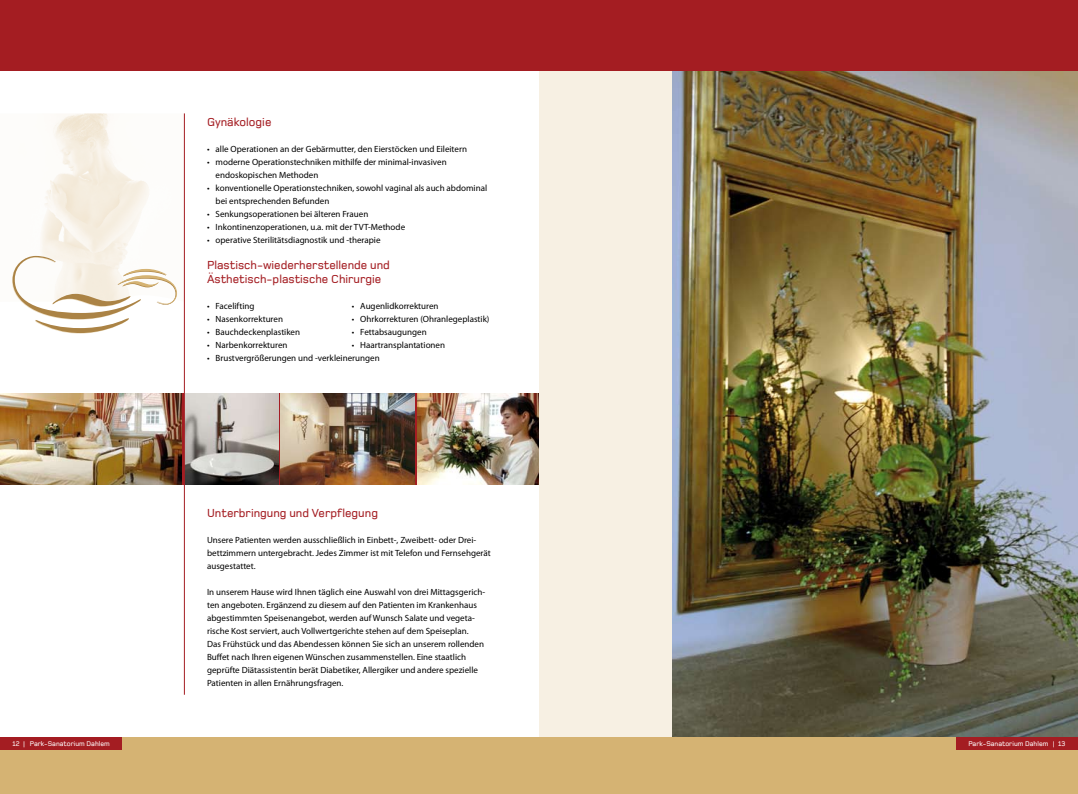
<style>
.page{position:relative;width:1078px;height:794px;background:#fff}
.page>*{position:absolute;margin:0;border:0;box-sizing:border-box;transform-origin:0 0}
.t1{font:500 12px/14px "Foundry Monoline";color:#a41d22}
.t2{font:9px/13px "Myriad Pro";color:#000}
.t3{font:500 7px "Foundry Monoline";color:#fff}
</style>
<div class="page">
<div style="left:0;top:737px;width:539px;height:57px;background:#d5b373"></div>
<div style="left:0;top:0;width:539px;height:71px;background:#a41d22"></div>
<div style="left:0;top:737px;width:122px;height:13px;background:#a41d22"></div>
<img style="left:177px;top:291px;width:7px;height:11px">
<div style="left:539px;top:38px;width:148px;height:738px;background:#f7f0e3"></div>
<img style="left:280px;top:393px;width:135px;height:91px">
<img style="left:185px;top:393px;width:93px;height:91px">
<img style="left:417px;top:393px;width:122px;height:91px">
<img style="left:672px;top:71px;width:405px;height:666px">
<img style="left:0;top:393px;width:181px;height:91px">
<hr style="left:184px;top:113px;width:1px;height:581px;background:#a41d22">
<svg style="left:12px;top:256px;width:165px;height:77px"></svg>
<div style="left:539px;top:737px;width:538px;height:57px;background:#d5b373"></div>
<div style="left:539px;top:0;width:538px;height:71px;background:#a41d22"></div>
<div style="left:955px;top:737px;width:122px;height:13px;background:#a41d22"></div>
<h1 class="t1" style="left:207px;top:115px;width:66px">Gynäkologie</h1>
<p class="t2" style="left:207px;top:143px;width:261px">• alle Operationen an der Gebärmutter, den Eierstöcken und Eileitern</p>
<p class="t2" style="left:215px;top:156px;width:232px;text-indent:-8px">• moderne Operationstechniken mithilfe der minimal-invasiven endoskopischen Methoden</p>
<p class="t2" style="left:215px;top:182px;width:273px;text-indent:-9px">• konventionelle Operationstechniken, sowohl vaginal als auch abdominal bei entsprechenden Befunden</p>
<p class="t2" style="left:207px;top:208px;width:163px">• Senkungsoperationen bei älteren Frauen</p>
<p class="t2" style="left:207px;top:221px;width:199px">• Inkontinenzoperationen, u.a. mit der TVT-Methode</p>
<p class="t2" style="left:207px;top:234px;width:175px">• operative Sterilitätsdiagnostik und -therapie</p>
<h1 class="t1" style="left:207px;top:258px;width:184px">Plastisch-wiederherstellende und<br>Ästhetisch-plastische Chirurgie</h1>
<p class="t2" style="left:207px;top:299px;width:49px">• Facelifting</p>
<p class="t2" style="left:351px;top:299px;width:88px">• Augenlidkorrekturen</p>
<p class="t2" style="left:207px;top:312px;width:77px">• Nasenkorrekturen</p>
<p class="t2" style="left:351px;top:312px;width:139px">• Ohrkorrekturen (Ohranlegeplastik)</p>
<p class="t2" style="left:207px;top:325px;width:95px">• Bauchdeckenplastiken</p>
<p class="t2" style="left:351px;top:325px;width:76px">• Fettabsaugungen</p>
<p class="t2" style="left:207px;top:338px;width:82px">• Narbenkorrekturen</p>
<p class="t2" style="left:351px;top:338px;width:95px">• Haartransplantationen</p>
<p class="t2" style="left:207px;top:351px;width:174px">• Brustvergrößerungen und -verkleinerungen</p>
<h1 class="t1" style="left:207px;top:505px;width:172px">Unterbringung und Verpflegung</h1>
<p class="t2" style="left:207px;top:533px;width:285px">Unsere Patienten werden ausschließlich in Einbett-, Zweibett- oder Drei&shy;bettzimmern untergebracht. Jedes Zimmer ist mit Telefon und Fernsehgerät ausgestattet.</p>
<p class="t2" style="left:207px;top:585px;width:280px">In unserem Hause wird Ihnen täglich eine Auswahl von drei Mittagsgerich&shy;ten angeboten. Ergänzend zu diesem auf den Patienten im Krankenhaus abgestimmten Speisenangebot, werden auf Wunsch Salate und vegeta&shy;rische Kost serviert, auch Vollwertgerichte stehen auf dem Speiseplan.<br>Das Frühstück und das Abendessen können Sie sich an unserem rollenden Buffet nach Ihren eigenen Wünschen zusammenstellen. Eine staatlich geprüfte Diätassistentin berät Diabetiker, Allergiker und andere spezielle Patienten in allen Ernährungsfragen.</p>
<p class="t3" style="left:13px;top:740px;width:99px">12 | Park-Sanatorium Dahlem</p>
<p class="t3" style="left:968px;top:740px;width:95px">Park-Sanatorium Dahlem | 13</p>
</div>
